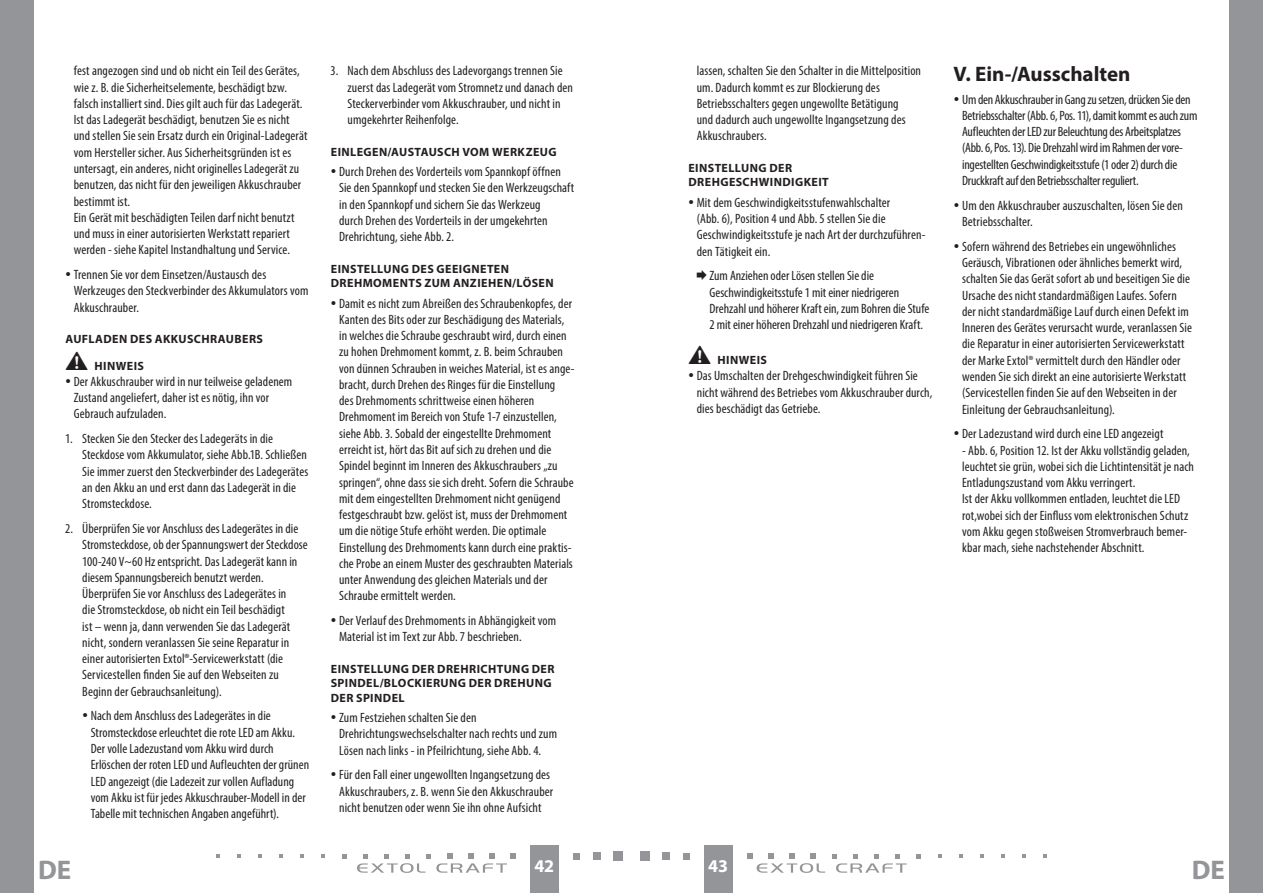
<style>
.page{position:relative;width:1263px;height:893px;background:#fff}
.page>*{position:absolute;margin:0;border:0;box-sizing:border-box;transform-origin:0 0}
.t1{font:700 27px "Myriad Pro";color:#939598}
.oddíl{font:700 21px "Myriad Pro";letter-spacing:-.005em;color:#231f20}
.t2{font:700 18px "Myriad Pro";color:#fff}
.body_číslované{font:condensed 13.5px/16.2px "Myriad Pro";letter-spacing:.005em;color:#231f20}
.body_číslované-2{font:condensed 13.5px/16.2px "Myriad Pro";letter-spacing:-.015em;color:#231f20}
.subtitulek{font:700 12px/14.4px "Myriad Pro";letter-spacing:.035em;color:#231f20}
</style>
<div class="page">
<div style="left:0;top:0;width:34px;height:893px;background:#939598"></div>
<div style="left:1229px;top:0;width:34px;height:893px;background:#939598"></div>
<div style="left:704px;top:844px;width:29px;height:49px;background:#939598"></div>
<div style="left:530px;top:844px;width:28px;height:49px;background:#939598"></div>
<div style="left:640px;top:851px;width:9px;height:10px;background:#939598"></div>
<div style="left:662px;top:852px;width:8px;height:8px;background:#939598"></div>
<div style="left:683px;top:853px;width:7px;height:6px;background:#939598"></div>
<svg style="left:916px;top:854px;width:5px;height:4px"></svg>
<svg style="left:938px;top:854px;width:4px;height:4px"></svg>
<svg style="left:959px;top:854px;width:4px;height:4px"></svg>
<svg style="left:980px;top:854px;width:4px;height:4px"></svg>
<svg style="left:1001px;top:854px;width:4px;height:4px"></svg>
<svg style="left:1022px;top:854px;width:4px;height:4px"></svg>
<svg style="left:1043px;top:854px;width:4px;height:4px"></svg>
<svg style="left:747px;top:853px;width:160px;height:20px"></svg>
<div style="left:614px;top:851px;width:9px;height:10px;background:#939598"></div>
<div style="left:593px;top:852px;width:8px;height:8px;background:#939598"></div>
<svg style="left:573px;top:853px;width:6px;height:6px"></svg>
<svg style="left:342px;top:854px;width:5px;height:4px"></svg>
<svg style="left:321px;top:854px;width:4px;height:4px"></svg>
<svg style="left:300px;top:854px;width:4px;height:4px"></svg>
<svg style="left:279px;top:854px;width:4px;height:4px"></svg>
<svg style="left:258px;top:854px;width:4px;height:4px"></svg>
<svg style="left:237px;top:854px;width:4px;height:4px"></svg>
<svg style="left:216px;top:854px;width:4px;height:4px"></svg>
<svg style="left:357px;top:853px;width:159px;height:20px"></svg>
<p class="body_číslované" style="left:74px;top:63px;width:235px">fest angezogen sind und ob nicht ein Teil des Gerätes, wie z. B. die Sicherheitselemente, beschädigt bzw. falsch installiert sind. Dies gilt auch für das Ladegerät.<br>Ist das Ladegerät beschädigt, benutzen Sie es nicht und stellen Sie sein Ersatz durch ein Original-Ladegerät vom Hersteller sicher. Aus Sicherheitsgründen ist es untersagt, ein anderes, nicht originelles Ladegerät zu benutzen, das nicht für den jeweiligen Akkuschrauber bestimmt ist.<br>Ein Gerät mit beschädigten Teilen darf nicht benutzt und muss in einer autorisierten Werkstatt repariert werden - siehe Kapitel Instandhaltung und Service.</p>
<p class="body_číslované" style="left:74px;top:266px;width:236px">Trennen Sie vor dem Einsetzen/Austausch des<br>Werkzeuges den Steckverbinder des Akkumulators vom<br>Akkuschrauber.</p>
<p class="subtitulek" style="left:65px;top:331px;width:199px">AUFLADEN DES AKKUSCHRAUBERS</p>
<p class="subtitulek" style="left:65px;top:358px;width:80px">• HINWEIS</p>
<p class="body_číslované" style="left:74px;top:373px;width:220px">Der Akkuschrauber wird in nur teilweise geladenem<br>Zustand angeliefert, daher ist es nötig, ihn vor<br>Gebrauch aufzuladen.</p>
<p class="body_číslované" style="left:82px;top:430px;width:228px;text-indent:-17px">1. Stecken Sie den Stecker des Ladegeräts in die Steckdose vom Akkumulator, siehe Abb.1B. Schließen Sie immer zuerst den Steckverbinder des Ladegerätes an den Akku an und erst dann das Ladegerät in die Stromsteckdose.</p>
<p class="body_číslované" style="left:82px;top:520px;width:227px;text-indent:-17px">2. Überprüfen Sie vor Anschluss des Ladegerätes in die Stromsteckdose, ob der Spannungswert der Steckdose 100-240 V~60 Hz entspricht. Das Ladegerät kann in diesem Spannungsbereich benutzt werden.<br>Überprüfen Sie vor Anschluss des Ladegerätes in<br>die Stromsteckdose, ob nicht ein Teil beschädigt<br>ist – wenn ja, dann verwenden Sie das Ladegerät nicht, sondern veranlassen Sie seine Reparatur in einer autorisierten Extol®-Servicewerkstatt (die Servicestellen finden Sie auf den Webseiten zu Beginn der Gebrauchsanleitung).</p>
<p class="body_číslované" style="left:91px;top:708px;width:220px">Nach dem Anschluss des Ladegerätes in die Stromsteckdose erleuchtet die rote LED am Akku.<br>Der volle Ladezustand vom Akku wird durch Erlöschen der roten LED und Aufleuchten der grünen LED angezeigt (die Ladezeit zur vollen Aufladung vom Akku ist für jedes Akkuschrauber-Modell in der Tabelle mit technischen Angaben angeführt).</p>
<p class="body_číslované" style="left:348px;top:63px;width:227px;text-indent:-17px">3. Nach dem Abschluss des Ladevorgangs trennen Sie zuerst das Ladegerät vom Stromnetz und danach den Steckerverbinder vom Akkuschrauber, und nicht in umgekehrter Reihenfolge.</p>
<p class="subtitulek" style="left:331px;top:144px;width:227px">EINLEGEN/AUSTAUSCH VOM WERKZEUG</p>
<p class="body_číslované" style="left:339px;top:163px;width:237px">Durch Drehen des Vorderteils vom Spannkopf öffnen Sie den Spannkopf und stecken Sie den Werkzeugschaft in den Spannkopf und sichern Sie das Werkzeug<br>durch Drehen des Vorderteils in der umgekehrten Drehrichtung, siehe Abb. 2.</p>
<p class="subtitulek" style="left:331px;top:261px;width:224px">EINSTELLUNG DES GEEIGNETEN<br>DREHMOMENTS ZUM ANZIEHEN/LÖSEN</p>
<p class="body_číslované" style="left:339px;top:295px;width:237px">Damit es nicht zum Abreißen des Schraubenkopfes, der Kanten des Bits oder zur Beschädigung des Materials, in welches die Schraube geschraubt wird, durch einen zu hohen Drehmoment kommt, z. B. beim Schrauben von dünnen Schrauben in weiches Material, ist es ange&shy;bracht, durch Drehen des Ringes für die Einstellung<br>des Drehmoments schrittweise einen höheren Drehmoment im Bereich von Stufe 1-7 einzustellen, siehe Abb. 3. Sobald der eingestellte Drehmoment erreicht ist, hört das Bit auf sich zu drehen und die Spindel beginnt im Inneren des Akkuschraubers „zu springen“, ohne dass sie sich dreht. Sofern die Schraube mit dem eingestellten Drehmoment nicht genügend festgeschraubt bzw. gelöst ist, muss der Drehmoment um die nötige Stufe erhöht werden. Die optimale Einstellung des Drehmoments kann durch eine praktis&shy;che Probe an einem Muster des geschraubten Materials unter Anwendung des gleichen Materials und der Schraube ermittelt werden.</p>
<p class="body_číslované" style="left:339px;top:612px;width:218px">Der Verlauf des Drehmoments in Abhängigkeit vom<br>Material ist im Text zur Abb. 7 beschrieben.</p>
<p class="subtitulek" style="left:331px;top:661px;width:225px">EINSTELLUNG DER DREHRICHTUNG DER<br>SPINDEL/BLOCKIERUNG DER DREHUNG<br>DER SPINDEL</p>
<p class="body_číslované" style="left:339px;top:709px;width:219px">Zum Festziehen schalten Sie den<br>Drehrichtungswechselschalter nach rechts und zum<br>Lösen nach links - in Pfeilrichtung, siehe Abb. 4.</p>
<p class="body_číslované" style="left:339px;top:767px;width:216px">Für den Fall einer ungewollten Ingangsetzung des<br>Akkuschraubers, z. B. wenn Sie den Akkuschrauber nicht benutzen oder wenn Sie ihn ohne Aufsicht</p>
<p class="body_číslované" style="left:697px;top:63px;width:226px">lassen, schalten Sie den Schalter in die Mittelposition um. Dadurch kommt es zur Blockierung des Betriebsschalters gegen ungewollte Betätigung<br>und dadurch auch ungewollte Ingangsetzung des Akkuschraubers.</p>
<p class="subtitulek" style="left:688px;top:160px;width:142px">EINSTELLUNG DER<br>DREHGESCHWINDIGKEIT</p>
<p class="body_číslované" style="left:697px;top:194px;width:230px">Mit dem Geschwindigkeitsstufenwahlschalter<br>(Abb. 6), Position 4 und Abb. 5 stellen Sie die Geschwindigkeitsstufe je nach Art der durchzuführen&shy;den Tätigkeit ein.</p>
<p class="body_číslované" style="left:709px;top:268px;width:221px">Zum Anziehen oder Lösen stellen Sie die Geschwindigkeitsstufe 1 mit einer niedrigeren Drehzahl und höherer Kraft ein, zum Bohren die Stufe 2 mit einer höheren Drehzahl und niedrigeren Kraft.</p>
<p class="subtitulek" style="left:688px;top:353px;width:80px">• HINWEIS</p>
<p class="body_číslované" style="left:697px;top:368px;width:237px">Das Umschalten der Drehgeschwindigkeit führen Sie nicht während des Betriebes vom Akkuschrauber durch, dies beschädigt das Getriebe.</p>
<p class="oddíl" style="left:954px;top:60px;width:178px">V. Ein-/Ausschalten</p>
<p class="body_číslované-2" style="left:962px;top:91px;width:237px">Um den Akkuschrauber in Gang zu setzen, drücken Sie den Betriebsschalter (Abb. 6, Pos. 11), damit kommt es auch zum Aufleuchten der LED zur Beleuchtung des Arbeitsplatzes (Abb. 6, Pos. 13). Die Drehzahl wird im Rahmen der vore&shy;ingestellten Geschwindigkeitsstufe (1 oder 2) durch die Druckkraft auf den Betriebsschalter reguliert.</p>
<p class="body_číslované" style="left:962px;top:197px;width:222px">Um den Akkuschrauber auszuschalten, lösen Sie den<br>Betriebsschalter.</p>
<p class="body_číslované" style="left:962px;top:238px;width:231px">Sofern während des Betriebes ein ungewöhnliches Geräusch, Vibrationen oder ähnliches bemerkt wird, schalten Sie das Gerät sofort ab und beseitigen Sie die Ursache des nicht standardmäßigen Laufes. Sofern der nicht standardmäßige Lauf durch einen Defekt im Inneren des Gerätes verursacht wurde, veranlassen Sie die Reparatur in einer autorisierten Servicewerkstatt der Marke Extol® vermittelt durch den Händler oder wenden Sie sich direkt an eine autorisierte Werkstatt (Servicestellen finden Sie auf den Webseiten in der Einleitung der Gebrauchsanleitung).</p>
<p class="body_číslované" style="left:962px;top:426px;width:203px">Der Ladezustand wird durch eine LED angezeigt</p>
<p class="body_číslované" style="left:962px;top:442px;width:233px">- Abb. 6, Position 12. Ist der Akku vollständig geladen, leuchtet sie grün, wobei sich die Lichtintensität je nach Entladungszustand vom Akku verringert.<br>Ist der Akku vollkommen entladen, leuchtet die LED rot,wobei sich der Einfluss vom elektronischen Schutz vom Akku gegen stoßweisen Stromverbrauch bemer&shy;kbar mach, siehe nachstehender Abschnitt.</p>
<h1 class="t1" style="left:38px;top:852px;width:35px">DE</h1>
<h3 class="t2" style="left:535px;top:855px;width:21px">42</h3>
<h3 class="t2" style="left:708px;top:855px;width:21px">43</h3>
<h1 class="t1" style="left:1192px;top:852px;width:35px">DE</h1>
</div>
